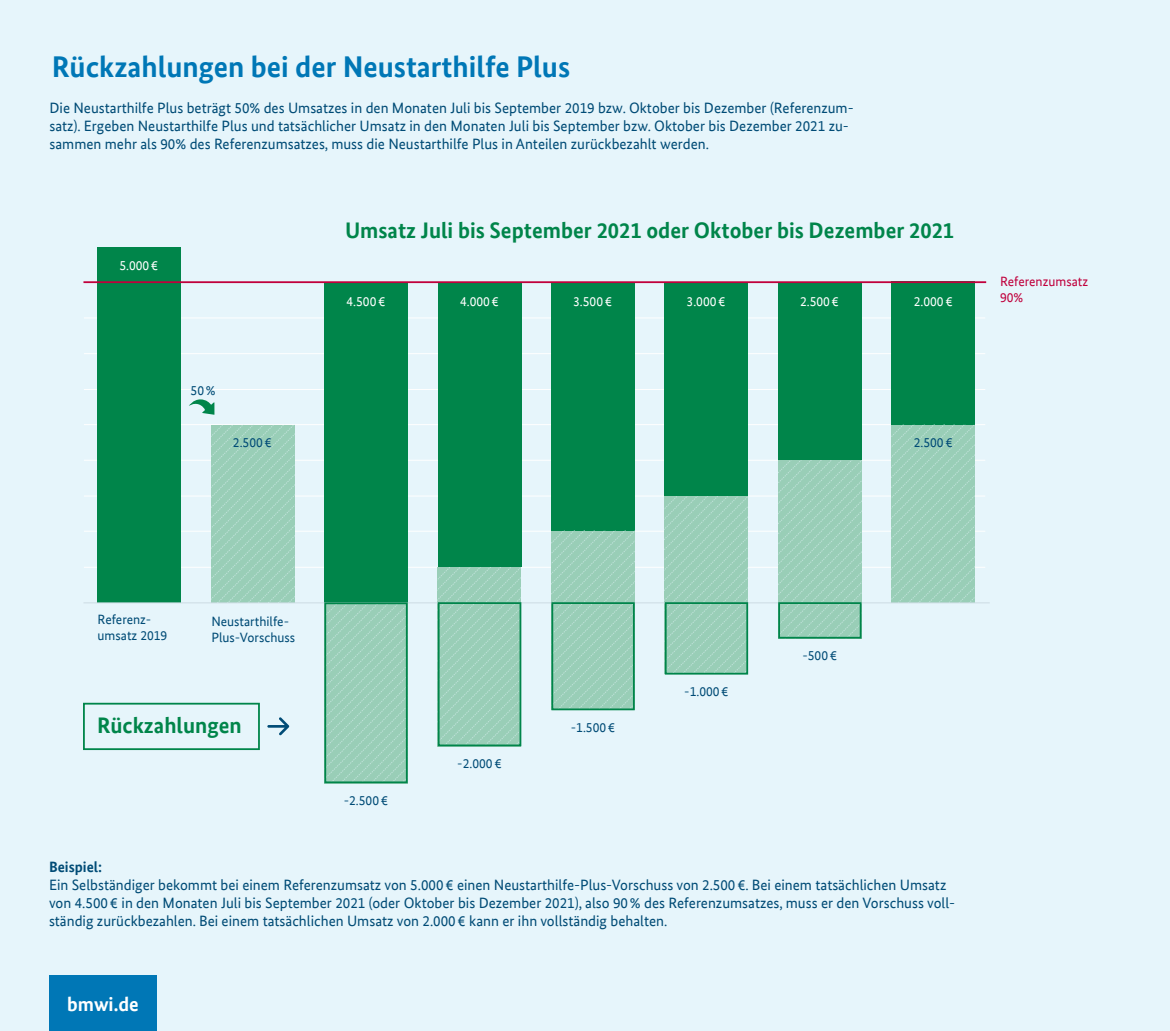
<style>
.page{position:relative;width:1170px;height:1031px;background:#fff}
.page>*{position:absolute;margin:0;border:0;box-sizing:border-box;transform-origin:0 0}
.t1{font:700 30px "Bundes Sans Web";color:#0077b6}
.t2{font:700 22.5px "Bundes Sans Web";color:#00854a}
.t3{font:700 20px "Bundes Sans Web";color:#fff}
.t4{font:15px/18px "Bundes Sans Web";color:#004b76}
.t5{font:700 15px "Bundes Sans Web";color:#004b76}
.t6{font:13.5px/16.2px "Bundes Sans Web";color:#004b76}
.t7{font:13.5px "Bundes Sans Web";color:#fff}
.t8{font:13.5px/16.2px "Bundes Sans Web";color:#c0003c}
</style>
<div class="page">
<div style="left:0;top:0;width:1170px;height:1030px;background:#e6f5fb"></div>
<hr style="left:84px;top:567px;width:901px;height:1px;background:#fff">
<hr style="left:84px;top:495px;width:901px;height:1px;background:#fff">
<hr style="left:84px;top:389px;width:901px;height:1px;background:#fff">
<hr style="left:84px;top:317px;width:901px;height:1px;background:#fff">
<hr style="left:84px;top:531px;width:901px;height:1px;background:#fff">
<hr style="left:84px;top:424px;width:901px;height:1px;background:#fff">
<hr style="left:84px;top:460px;width:901px;height:1px;background:#fff">
<hr style="left:84px;top:353px;width:901px;height:1px;background:#fff">
<div style="left:98px;top:247px;width:83px;height:355px;background:#00854a"></div>
<div style="left:551px;top:282px;width:84px;height:249px;background:#00854a"></div>
<div style="left:665px;top:282px;width:83px;height:214px;background:#00854a"></div>
<div style="left:778px;top:282px;width:84px;height:178px;background:#00854a"></div>
<div style="left:324px;top:282px;width:84px;height:320px;background:#00854a"></div>
<div style="left:892px;top:281px;width:83px;height:143px;background:#00854a"></div>
<svg style="left:892px;top:424px;width:83px;height:178px;background:#9bcfb9"></svg>
<div style="left:438px;top:282px;width:83px;height:285px;background:#00854a"></div>
<hr style="left:83px;top:602px;width:907px;height:1px;background:#ccdbe3">
<svg style="left:777px;top:460px;width:85px;height:179px;background:#98cdb7"></svg>
<svg style="left:83px;top:702px;width:177px;height:48px"></svg>
<svg style="left:211px;top:424px;width:83px;height:178px;background:#9ccfba"></svg>
<svg style="left:664px;top:496px;width:85px;height:179px;background:#97cdb6"></svg>
<svg style="left:551px;top:531px;width:84px;height:180px;background:#97cdb6"></svg>
<svg style="left:437px;top:567px;width:85px;height:180px;background:#94cbb4"></svg>
<svg style="left:324px;top:602px;width:84px;height:181px;background:#95ccb4"></svg>
<svg style="left:267px;top:717px;width:22px;height:18px"></svg>
<svg style="left:189px;top:399px;width:26px;height:15px"></svg>
<div style="left:49px;top:975px;width:108px;height:55px;background:#0077b6"></div>
<hr style="left:83px;top:281px;width:903px;height:2px;background:#c0003c">
<h1 class="t1" style="left:52px;top:50px;width:520px">Rückzahlungen bei der Neustarthilfe Plus</h1>
<p class="t4" style="left:50px;top:99px;width:806px">Die Neustarthilfe Plus beträgt 50% des Umsatzes in den Monaten Juli bis September 2019 bzw. Oktober bis Dezember (Referenzum&shy;satz). Ergeben Neustarthilfe Plus und tatsächlicher Umsatz in den Monaten Juli bis September bzw. Oktober bis Dezember 2021 zu&shy;sammen mehr als 90% des Referenzumsatzes, muss die Neustarthilfe Plus in Anteilen zurückbezahlt werden.</p>
<p class="t7" style="left:119px;top:258px;width:41px">5.000€</p>
<h2 class="t2" style="left:345px;top:217px;width:611px">Umsatz Juli bis September 2021 oder Oktober bis Dezember 2021</h2>
<p class="t7" style="left:347px;top:293px;width:41px">4.500€</p>
<p class="t7" style="left:460px;top:293px;width:41px">4.000€</p>
<p class="t7" style="left:573px;top:293px;width:41px">3.500€</p>
<p class="t7" style="left:687px;top:293px;width:41px">3.000€</p>
<p class="t7" style="left:800px;top:293px;width:41px">2.500€</p>
<p class="t7" style="left:914px;top:293px;width:41px">2.000€</p>
<p class="t6" style="left:191px;top:382px;width:26px">50%</p>
<p class="t6" style="left:233px;top:434px;width:41px">2.500€</p>
<p class="t6" style="left:914px;top:434px;width:41px">2.500€</p>
<p class="t8" style="left:1000px;top:273px;width:90px">Referenzumsatz<br>90%</p>
<p class="t6" style="left:98px;top:611px;width:71px">Referenz&shy;umsatz 2019</p>
<p class="t6" style="left:211px;top:613px;width:85px">Neustarthilfe-<br>Plus-Vorschuss</p>
<h2 class="t2" style="left:97px;top:712px;width:146px">Rückzahlungen</h2>
<p class="t6" style="left:344px;top:791px;width:46px">-2.500€</p>
<p class="t6" style="left:457px;top:754px;width:46px">-2.000€</p>
<p class="t6" style="left:571px;top:718px;width:46px">-1.500€</p>
<p class="t6" style="left:684px;top:682px;width:46px">-1.000€</p>
<p class="t6" style="left:802px;top:647px;width:36px">-500€</p>
<p class="t5" style="left:49px;top:857px;width:55px">Beispiel:</p>
<p class="t4" style="left:49px;top:875px;width:908px">Ein Selbständiger bekommt bei einem Referenzumsatz von 5.000€ einen Neustarthilfe-Plus-Vorschuss von 2.500€. Bei einem tatsächlichen Umsatz von 4.500€ in den Monaten Juli bis September 2021 (oder Oktober bis Dezember 2021), also 90% des Referenzumsatzes, muss er den Vorschuss voll&shy;ständig zurückbezahlen. Bei einem tatsächlichen Umsatz von 2.000€ kann er ihn vollständig behalten.</p>
<h3 class="t3" style="left:67px;top:992px;width:73px">bmwi.de</h3>
</div>
